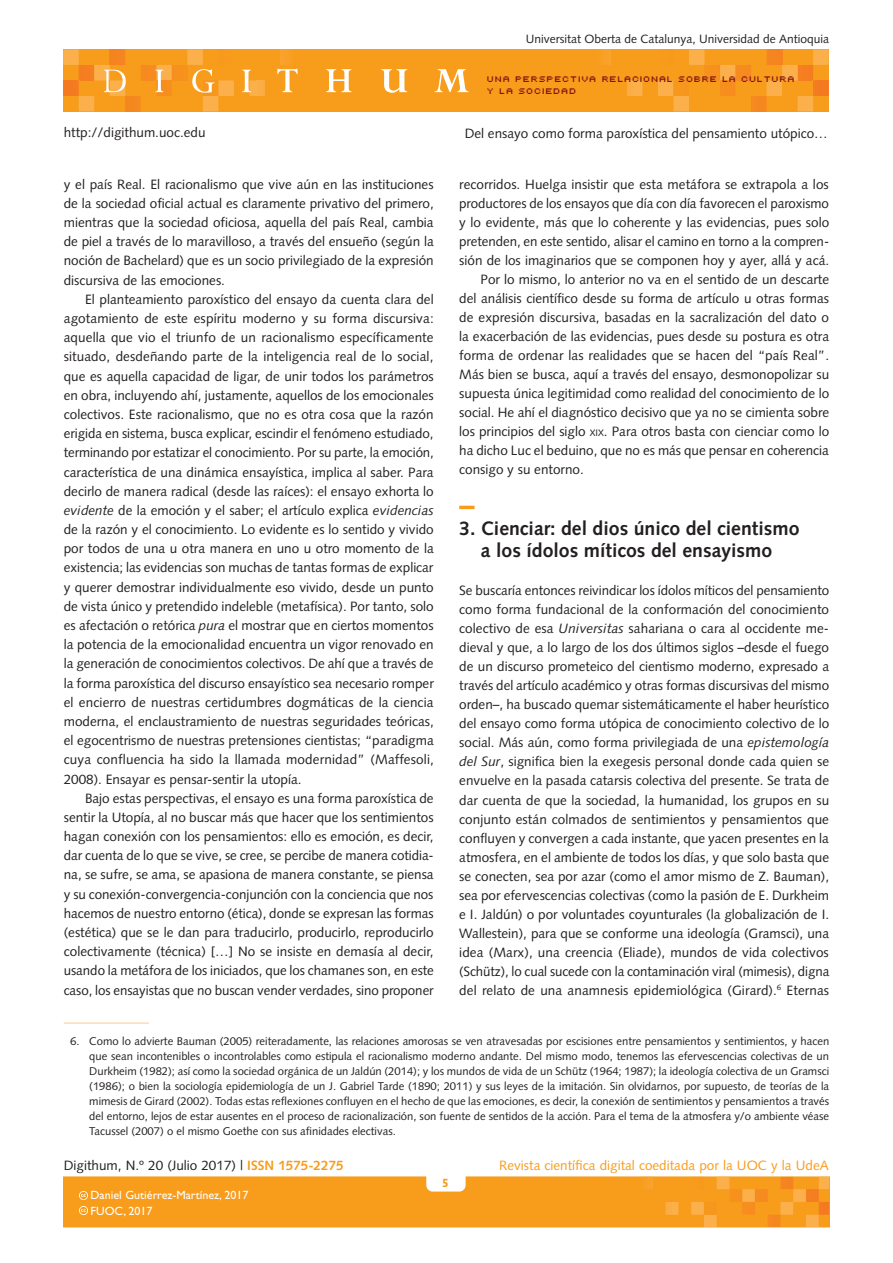
<style>
.page{position:relative;width:893px;height:1263px;background:#fff}
.page>*{position:absolute;margin:0;border:0;box-sizing:border-box;transform-origin:0 0}
._03_SUBTITOL{font:700 19.5px/22.8px "Syntax LT";color:#231f20;text-align:center}
._02_PARAGRAF_GENERAL{font:13.5px/19.2px "Syntax LT";color:#231f20;text-align:justify}
._02_PRIMER_PARAGRAF{font:13.5px/19px "Syntax LT";letter-spacing:.01em;color:#231f20;text-align:justify}
.t1{font:13.5px "Syntax LT";color:#f89c1c}
.t2{font:12px "Syntax LT";color:#231f20}
.t3{font:12px/15.8px "Gill Sans";color:#fff}
.t4{font:700 12px "Gill Sans";color:#f89c1c}
._04_NOTAS1{font:11.25px/15px "Syntax LT";color:#231f20;text-align:justify}
.t5{font:9px/12px "Uni 0554";color:#821316}
.s1{font-size:9.45px}
.s2{font-style:italic}
.s3{font-weight:700;color:#f89c1c}
</style>
<div class="page">
<hr style="left:829px;top:1177px;width:1px;height:50px;background:#f47921">
<svg style="left:64px;top:1177px;width:765px;height:50px;background:#f89d21"></svg>
<div style="left:63px;top:49px;width:766px;height:62px;background:#f89c1c"></div>
<hr style="left:265px;top:49px;width:1px;height:62px;background:#faab40">
<hr style="left:278px;top:49px;width:2px;height:62px;background:#f9a430">
<hr style="left:625px;top:49px;width:2px;height:62px;background:#faab40">
<hr style="left:612px;top:49px;width:1px;height:62px;background:#f9a430">
<svg style="left:605px;top:49px;width:6px;height:16px"></svg>
<svg style="left:627px;top:49px;width:202px;height:62px"></svg>
<hr style="left:815px;top:80px;width:4px;height:16px;background:#f47b21">
<hr style="left:819px;top:80px;width:3px;height:16px;background:#f47a21">
<hr style="left:822px;top:80px;width:3px;height:16px;background:#f47921">
<hr style="left:825px;top:80px;width:4px;height:16px;background:#f47921">
<svg style="left:63px;top:49px;width:202px;height:62px"></svg>
<svg style="left:277px;top:49px;width:21px;height:43px"></svg>
<svg style="left:326px;top:69px;width:26px;height:23px"></svg>
<svg style="left:381px;top:69px;width:26px;height:24px"></svg>
<svg style="left:434px;top:69px;width:35px;height:23px"></svg>
<hr style="left:459px;top:506px;width:16px;height:3px;background:#f89c1c">
<hr style="left:64px;top:1023px;width:85px;height:1px;background:#fdcb8a">
<p class="t2" style="left:526px;top:32px;width:305px">Universitat Oberta de Catalunya, Universidad de Antioquia</p>
<p class="t5" style="left:488px;top:72px;width:310px">UNA PERSPECTIVA RELACIONAL SOBRE LA CULTURA<br>Y LA SOCIEDAD</p>
<p class="_02_PARAGRAF_GENERAL" style="left:64px;top:122px;width:143px">http://digithum.uoc.edu</p>
<p class="_02_PARAGRAF_GENERAL" style="left:465px;top:124px;width:364px">Del ensayo como forma paroxística del pensamiento utópico…</p>
<p class="_02_PARAGRAF_GENERAL" style="left:459px;top:175px;width:371px">recorridos. Huelga insistir que esta metáfora se extrapola a los productores de los ensayos que día con día favorecen el paroxismo y lo evidente, más que lo coherente y las evidencias, pues solo pretenden, en este sentido, alisar el camino en torno a la compren&shy;sión de los imaginarios que se componen hoy y ayer, allá y acá.</p>
<p class="_02_PARAGRAF_GENERAL" style="left:459px;top:270px;width:372px;text-indent:21px">Por lo mismo, lo anterior no va en el sentido de un descarte del análisis científico desde su forma de artículo u otras formas de expresión discursiva, basadas en la sacralización del dato o la exacerbación de las evidencias, pues desde su postura es otra forma de ordenar las realidades que se hacen del “país Real”.<br>Más bien se busca, aquí a través del ensayo, desmonopolizar su supuesta única legitimidad como realidad del conocimiento de lo social. He ahí el diagnóstico decisivo que ya no se cimienta sobre los principios del siglo <span class="s1">xix</span>. Para otros basta con cienciar como lo ha dicho Luc el beduino, que no es más que pensar en coherencia consigo y su entorno.</p>
<p class="_02_PARAGRAF_GENERAL" style="left:64px;top:174px;width:371px">y el país Real. El racionalismo que vive aún en las instituciones de la sociedad oficial actual es claramente privativo del primero, mientras que la sociedad oficiosa, aquella del país Real, cambia de piel a través de lo maravilloso, a través del ensueño (según la noción de Bachelard) que es un socio privilegiado de la expresión discursiva de las emociones.</p>
<p class="_02_PARAGRAF_GENERAL" style="left:64px;top:290px;width:372px;text-indent:21px">El planteamiento paroxístico del ensayo da cuenta clara del agotamiento de este espíritu moderno y su forma discursiva: aquella que vio el triunfo de un racionalismo específicamente situado, desdeñando parte de la inteligencia real de lo social, que es aquella capacidad de ligar, de unir todos los parámetros en obra, incluyendo ahí, justamente, aquellos de los emocionales colectivos. Este racionalismo, que no es otra cosa que la razón erigida en sistema, busca explicar, escindir el fenómeno estudiado, terminando por estatizar el conocimiento. Por su parte, la emoción, característica de una dinámica ensayística, implica al saber. Para decirlo de manera radical (desde las raíces): el ensayo exhorta lo <span class="s2">evidente</span> de la emoción y el saber; el artículo explica <span class="s2">evidencias </span>de la razón y el conocimiento. Lo evidente es lo sentido y vivido por todos de una u otra manera en uno u otro momento de la existencia; las evidencias son muchas de tantas formas de explicar y querer demostrar individualmente eso vivido, desde un punto de vista único y pretendido indeleble (metafísica). Por tanto, solo es afectación o retórica <span class="s2">pura</span> el mostrar que en ciertos momentos la potencia de la emocionalidad encuentra un vigor renovado en la generación de conocimientos colectivos. De ahí que a través de la forma paroxística del discurso ensayístico sea necesario romper el encierro de nuestras certidumbres dogmáticas de la ciencia moderna, el enclaustramiento de nuestras seguridades teóricas, el egocentrismo de nuestras pretensiones cientistas; “paradigma cuya confluencia ha sido la llamada modernidad” (Maffesoli, 2008). Ensayar es pensar-sentir la utopía.</p>
<p class="_02_PARAGRAF_GENERAL" style="left:64px;top:788px;width:372px;text-indent:21px">Bajo estas perspectivas, el ensayo es una forma paroxística de sentir la Utopía, al no buscar más que hacer que los sentimientos hagan conexión con los pensamientos: ello es emoción, es decir, dar cuenta de lo que se vive, se cree, se percibe de manera cotidia&shy;na, se sufre, se ama, se apasiona de manera constante, se piensa y su conexión-convergencia-conjunción con la conciencia que nos hacemos de nuestro entorno (ética), donde se expresan las formas (estética) que se le dan para traducirlo, producirlo, reproducirlo colectivamente (técnica) […] No se insiste en demasía al decir, usando la metáfora de los iniciados, que los chamanes son, en este caso, los ensayistas que no buscan vender verdades, sino proponer</p>
<p class="_03_SUBTITOL" style="left:459px;top:517px;width:342px">3. Cienciar: del dios único del cientismo a los ídolos míticos del ensayismo</p>
<p class="_02_PRIMER_PARAGRAF" style="left:459px;top:581px;width:372px">Se buscaría entonces reivindicar los ídolos míticos del pensamiento como forma fundacional de la conformación del conocimiento colectivo de esa <span class="s2">Universitas</span> sahariana o cara al occidente me&shy;dieval y que, a lo largo de los dos últimos siglos –desde el fuego de un discurso prometeico del cientismo moderno, expresado a través del artículo académico y otras formas discursivas del mismo orden–, ha buscado quemar sistemáticamente el haber heurístico del ensayo como forma utópica de conocimiento colectivo de lo social. Más aún, como forma privilegiada de una <span class="s2">epistemología del Sur</span>, significa bien la exegesis personal donde cada quien se envuelve en la pasada catarsis colectiva del presente. Se trata de dar cuenta de que la sociedad, la humanidad, los grupos en su conjunto están colmados de sentimientos y pensamientos que confluyen y convergen a cada instante, que yacen presentes en la atmosfera, en el ambiente de todos los días, y que solo basta que se conecten, sea por azar (como el amor mismo de Z. Bauman), sea por efervescencias colectivas (como la pasión de E. Durkheim e I. Jaldún) o por voluntades coyunturales (la globalización de I.<br>Wallestein), para que se conforme una ideología (Gramsci), una idea (Marx), una creencia (Eliade), mundos de vida colectivos (Schütz), lo cual sucede con la contaminación viral (mimesis), digna del relato de una anamnesis epidemiológica (Girard).<sup>6</sup> Eternas</p>
<p class="_04_NOTAS1" style="left:89px;top:1033px;width:741px;text-indent:-19px">6. Como lo advierte Bauman (2005) reiteradamente, las relaciones amorosas se ven atravesadas por escisiones entre pensamientos y sentimientos, y hacen que sean incontenibles o incontrolables como estipula el racionalismo moderno andante. Del mismo modo, tenemos las efervescencias colectivas de un Durkheim (1982); así como la sociedad orgánica de un Jaldún (2014); y los mundos de vida de un Schütz (1964; 1987); la ideología colectiva de un Gramsci (1986); o bien la sociología epidemiología de un J. Gabriel Tarde (1890; 2011) y sus leyes de la imitación. Sin olvidarnos, por supuesto, de teorías de la mimesis de Girard (2002). Todas estas reflexiones confluyen en el hecho de que las emociones, es decir, la conexión de sentimientos y pensamientos a través del entorno, lejos de estar ausentes en el proceso de racionalización, son fuente de sentidos de la acción. Para el tema de la atmosfera y/o ambiente véase Tacussel (2007) o el mismo Goethe con sus afinidades electivas.</p>
<p class="_02_PARAGRAF_GENERAL" style="left:64px;top:1155px;width:281px">Digithum, N.º 20 (Julio 2017) | <span class="s3">ISSN 1575-2275</span></p>
<p class="t1" style="left:499px;top:1157px;width:331px">Revista científica digital coeditada por la UOC y la UdeA</p>
<p class="t4" style="left:442px;top:1176px;width:8px">5</p>
<p class="t3" style="left:91px;top:1187px;width:159px">Daniel Gutiérrez-Martínez, 2017<br>FUOC, 2017</p>
</div>
